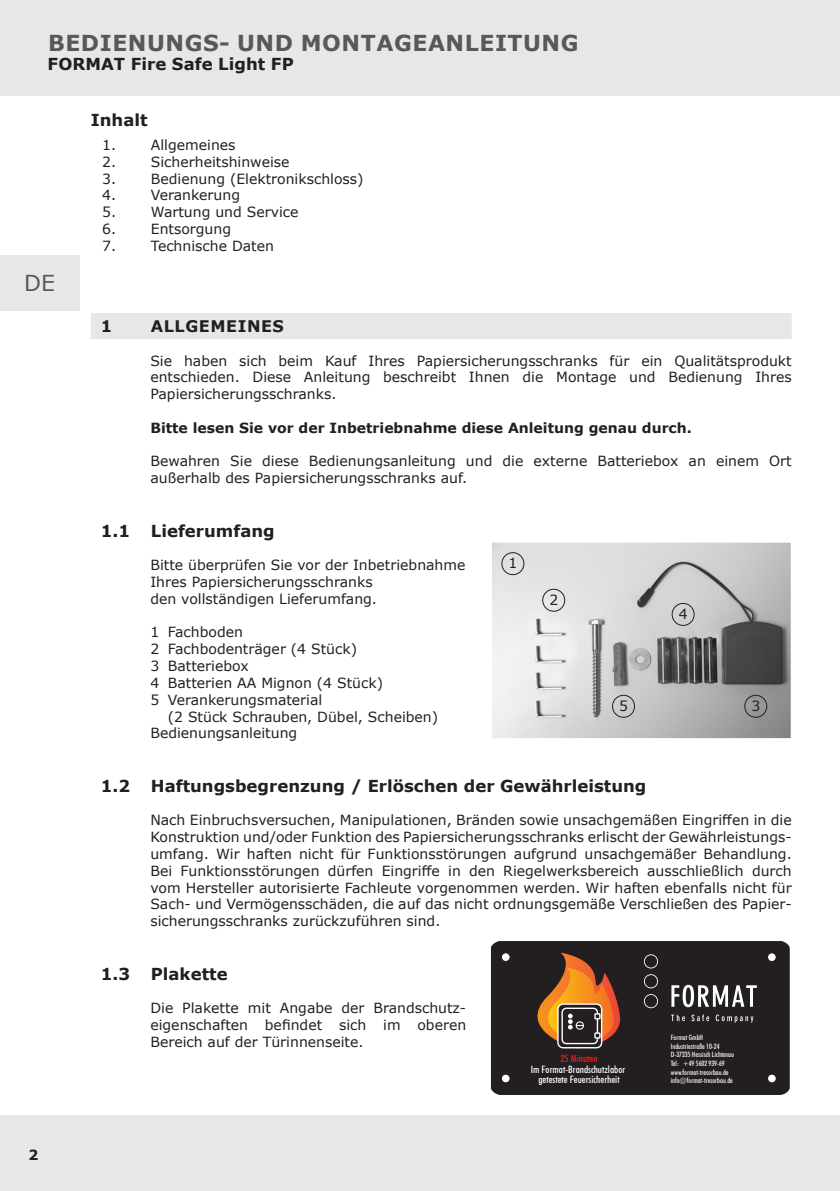
<style>
.page{position:relative;width:840px;height:1191px;background:#fff}
.page>*{position:absolute;margin:0;border:0;box-sizing:border-box;transform-origin:0 0}
.Kopfzeile_Headline{font:700 22px "Verdana";letter-spacing:.025em;color:#57585a}
.t1{font:22px "Verdana";color:#57585a}
.Überschriften_im_Satzspiegel{font:700 16.4px "Verdana";color:#231f20}
.Subheadline_Titel{font:700 16.4px "Verdana";color:#231f20}
.Kapitel_mit_Unterlegung_10__black{font:700 16px "Verdana";letter-spacing:.035em;color:#231f20}
.Fließtext{font:14px/16.8px "Verdana";color:#231f20;text-align:justify}
.Fließtext_bold{font:700 14px "Verdana";color:#231f20}
.t2{font:500 condensed 10.2px/10.2px "Futura BT";color:#fff;text-align:center;scale:1.04 1}
.t3{font:500 condensed 7.4px/8.6px "Futura BT";color:#fff}
.s1{color:#ee1d23}
</style>
<div class="page">
<div style="left:0;top:1115px;width:839px;height:76px;background:#e6e7e9"></div>
<div style="left:0;top:255px;width:79px;height:55px;background:#e6e7e9"></div>
<div style="left:0;top:0;width:839px;height:95px;background:#e6e7e9"></div>
<div style="left:91px;top:313px;width:700px;height:26px;background:#e6e7e9"></div>
<img style="left:492px;top:543px;width:297px;height:194px">
<div style="left:489px;top:540px;width:303px;height:200px;border:2px solid #fff"></div>
<div style="left:501px;top:552px;width:23px;height:23px;border:1px solid #231f20;border-radius:50%"></div>
<div style="left:542px;top:589px;width:23px;height:23px;border:1px solid #231f20;border-radius:50%"></div>
<div style="left:611px;top:695px;width:23px;height:23px;border:1px solid #231f20;border-radius:50%"></div>
<div style="left:671px;top:603px;width:23px;height:23px;border:1px solid #231f20;border-radius:50%"></div>
<div style="left:743px;top:695px;width:23px;height:23px;border:1px solid #231f20;border-radius:50%"></div>
<div style="left:489px;top:941px;width:301px;height:153px;background:#231f20;border-radius:12px"></div>
<div style="left:489px;top:941px;width:301px;height:153px;border:1px solid #231f20;border-radius:12px"></div>
<div style="left:501px;top:952px;width:9px;height:9px;background:#fff;border-radius:50%"></div>
<div style="left:500px;top:952px;width:10px;height:10px;border:1px solid #231f20;border-radius:50%"></div>
<svg style="left:767px;top:953px;width:8px;height:8px"></svg>
<div style="left:766px;top:952px;width:10px;height:9px;border:1px solid #231f20;border-radius:50%"></div>
<div style="left:501px;top:1074px;width:9px;height:8px;background:#fff;border-radius:50%"></div>
<div style="left:501px;top:1074px;width:9px;height:9px;border:1px solid #231f20;border-radius:50%"></div>
<svg style="left:767px;top:1074px;width:8px;height:8px"></svg>
<div style="left:766px;top:1074px;width:10px;height:9px;border:1px solid #231f20;border-radius:50%"></div>
<svg style="left:671px;top:984px;width:85px;height:23px"></svg>
<svg style="left:643px;top:954px;width:14px;height:14px"></svg>
<svg style="left:643px;top:974px;width:14px;height:14px"></svg>
<svg style="left:643px;top:994px;width:14px;height:14px"></svg>
<svg style="left:671px;top:1014px;width:13px;height:7px"></svg>
<svg style="left:691px;top:1014px;width:17px;height:7px"></svg>
<svg style="left:715px;top:1014px;width:38px;height:8px"></svg>
<svg style="left:537px;top:952px;width:84px;height:96px"></svg>
<div style="left:488px;top:918px;width:303px;height:183px;border:2px solid #fff"></div>
<p class="Kopfzeile_Headline" style="left:48px;top:27px;width:532px">BEDIENUNGS- UND MONTAGEANLEITUNG</p>
<p class="Subheadline_Titel" style="left:48px;top:53px;width:247px">FORMAT Fire Safe Light FP</p>
<p class="Überschriften_im_Satzspiegel" style="left:91px;top:108px;width:58px">Inhalt</p>
<p class="Fließtext" style="left:102px;top:136px;width:15px">1.</p>
<p class="Fließtext" style="left:151px;top:136px;width:86px">Allgemeines</p>
<p class="Fließtext" style="left:102px;top:153px;width:15px">2.</p>
<p class="Fließtext" style="left:151px;top:153px;width:140px">Sicherheitshinweise</p>
<p class="Fließtext" style="left:102px;top:170px;width:15px">3.</p>
<p class="Fließtext" style="left:151px;top:170px;width:214px">Bedienung (Elektronikschloss)</p>
<p class="Fließtext" style="left:102px;top:187px;width:15px">4.</p>
<p class="Fließtext" style="left:151px;top:187px;width:91px">Verankerung</p>
<p class="Fließtext" style="left:102px;top:204px;width:15px">5.</p>
<p class="Fließtext" style="left:151px;top:204px;width:149px">Wartung und Service</p>
<p class="Fließtext" style="left:102px;top:220px;width:15px">6.</p>
<p class="Fließtext" style="left:151px;top:220px;width:82px">Entsorgung</p>
<p class="Fließtext" style="left:102px;top:237px;width:15px">7.</p>
<p class="Fließtext" style="left:151px;top:237px;width:124px">Technische Daten</p>
<h1 class="t1" style="left:24px;top:268px;width:32px">DE</h1>
<p class="Fließtext_bold" style="left:29px;top:1144px;width:11px">2</p>
<p class="Kapitel_mit_Unterlegung_10__black" style="left:101px;top:315px;width:13px">1</p>
<p class="Kapitel_mit_Unterlegung_10__black" style="left:151px;top:315px;width:134px">ALLGEMEINES</p>
<p class="Fließtext" style="left:150px;top:352px;width:642px">Sie haben sich beim Kauf Ihres Papiersicherungsschranks für ein Qualitätsprodukt entschieden. Diese Anleitung beschreibt Ihnen die Montage und Bedienung Ihres Papiersicherungsschranks.</p>
<p class="Fließtext_bold" style="left:150px;top:418px;width:542px">Bitte lesen Sie vor der Inbetriebnahme diese Anleitung genau durch.</p>
<p class="Fließtext" style="left:150px;top:453px;width:642px">Bewahren Sie diese Bedienungsanleitung und die externe Batteriebox an einem Ort außerhalb des Papiersicherungsschranks auf.</p>
<p class="Überschriften_im_Satzspiegel" style="left:101px;top:519px;width:175px">1.1 Lieferumfang</p>
<p class="Fließtext" style="left:150px;top:556px;width:316px;text-align:left">Bitte überprüfen Sie vor der Inbetriebnahme<br>Ihres Papiersicherungsschranks<br>den vollständigen Lieferumfang.</p>
<p class="Fließtext" style="left:150px;top:624px;width:94px">1 Fachboden</p>
<p class="Fließtext" style="left:150px;top:640px;width:208px">2 Fachbodenträger (4 Stück)</p>
<p class="Fließtext" style="left:150px;top:657px;width:100px">3 Batteriebox</p>
<p class="Fließtext" style="left:150px;top:674px;width:234px">4 Batterien AA Mignon (4 Stück)</p>
<p class="Fließtext" style="left:150px;top:691px;width:173px">5 Verankerungsmaterial</p>
<p class="Fließtext" style="left:168px;top:708px;width:272px">(2 Stück Schrauben, Dübel, Scheiben)</p>
<p class="Fließtext" style="left:150px;top:724px;width:148px">Bedienungsanleitung</p>
<p class="Überschriften_im_Satzspiegel" style="left:101px;top:774px;width:546px">1.2 Haftungsbegrenzung / Erlöschen der Gewährleistung</p>
<p class="Fließtext" style="left:150px;top:811px;width:642px">Nach Einbruchsversuchen, Manipulationen, Bränden sowie unsachgemäßen Eingriffen in die Konstruktion und/oder Funktion des Papiersicherungsschranks erlischt der Gewährleistungs&shy;umfang. Wir haften nicht für Funktionsstörungen aufgrund unsachgemäßer Behandlung.<br>Bei Funktionsstörungen dürfen Eingriffe in den Riegelwerksbereich ausschließlich durch vom Hersteller autorisierte Fachleute vorgenommen werden. Wir haften ebenfalls nicht für Sach- und Vermögensschäden, die auf das nicht ordnungsgemäße Verschließen des Papier&shy;sicherungsschranks zurückzuführen sind.</p>
<p class="Überschriften_im_Satzspiegel" style="left:101px;top:962px;width:128px">1.3 Plakette</p>
<p class="Fließtext" style="left:150px;top:999px;width:317px">Die Plakette mit Angabe der Brandschutz&shy;eigenschaften befindet sich im oberen Bereich auf der Türinnenseite.</p>
<p class="Fließtext" style="left:508px;top:554px;width:10px">1</p>
<p class="Fließtext" style="left:549px;top:591px;width:10px">2</p>
<p class="Fließtext" style="left:678px;top:605px;width:10px">4</p>
<p class="Fließtext" style="left:751px;top:697px;width:10px">3</p>
<p class="Fließtext" style="left:619px;top:697px;width:10px">5</p>
<p class="t3" style="left:670px;top:1033px;width:65px">Format GmbH<br>Industriestraße 10-24<br>D-37235 Hessisch Lichtenau<br>Tel: +49 5602 939-69 www.format-tresorbau.de info@format-tresorbau.de</p>
<p class="t2" style="left:530px;top:1053px;width:92px"><span class="s1">25 Minuten<br></span>Im Format-Brandschutzlabor getestete Feuersicherheit</p>
</div>
